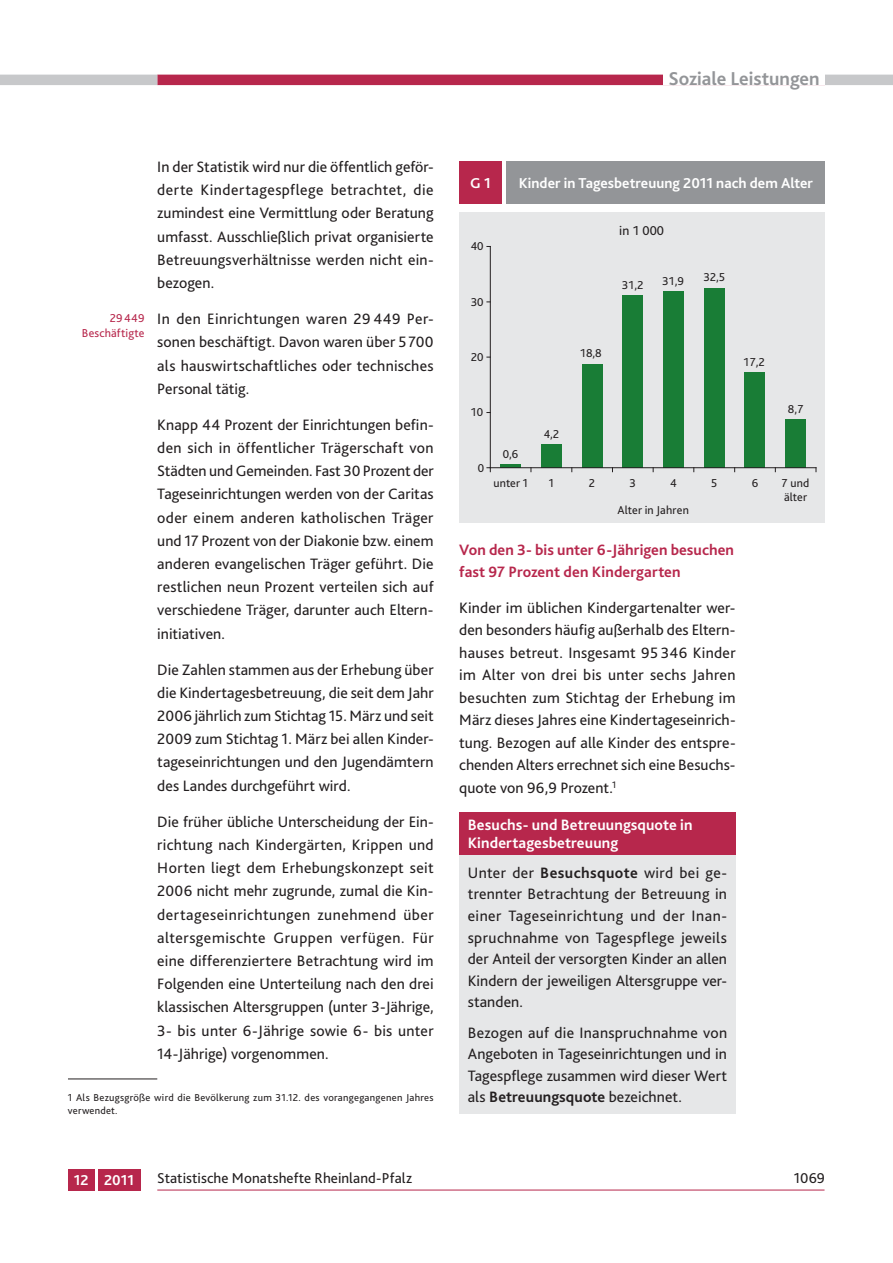
<style>
.page{position:relative;width:893px;height:1263px;background:#fff}
.page>*{position:absolute;margin:0;border:0;box-sizing:border-box;transform-origin:0 0}
.t1{font:700 19.5px "Bliss 2";color:#939598}
.t2{font:15.75px/23.2px "Bliss 2";letter-spacing:.005em;color:#231f20;text-align:justify}
.t3{font:700 15.75px/22.5px "Bliss 2";letter-spacing:.005em;color:#b7274c}
.t4{font:700 15.75px/18px "Bliss 2";letter-spacing:.005em;color:#fff}
.t5{font:700 15px "Bliss 2";letter-spacing:.005em;color:#fff}
.t6{font:15px "Bliss 2";letter-spacing:.005em;color:#231f20}
.t7{font:13.5px "Bliss 2";color:#231f20}
.t8{font:12px/14.7px "Bliss 2";letter-spacing:.01em;color:#231f20}
.t9{font:12px/15px "Bliss 2";letter-spacing:.015em;color:#b7274c;text-align:right}
.t10{font:10.5px/13.5px "Bliss 2";letter-spacing:.03em;color:#231f20}
.s1{font-weight:700}
</style>
<div class="page">
<div style="left:157px;top:75px;width:668px;height:10px;background:#b7274c"></div>
<div style="left:0;top:75px;width:157px;height:10px;background:#c7c8ca"></div>
<hr style="left:157px;top:1190px;width:667px;height:1px;background:#b7274c">
<div style="left:825px;top:75px;width:68px;height:10px;background:#c7c8ca"></div>
<div style="left:68px;top:1169px;width:27px;height:22px;background:#b7274c"></div>
<div style="left:98px;top:1169px;width:42px;height:22px;background:#b7274c"></div>
<div style="left:663px;top:60px;width:162px;height:25px;background:#fff"></div>
<div style="left:459px;top:213px;width:366px;height:310px;background:#e6e7e8"></div>
<hr style="left:500px;top:464px;width:21px;height:4px;background:#197d36">
<div style="left:541px;top:444px;width:20px;height:24px;background:#197d36"></div>
<div style="left:582px;top:364px;width:20px;height:104px;background:#197d36"></div>
<div style="left:622px;top:295px;width:21px;height:173px;background:#197d36"></div>
<div style="left:663px;top:291px;width:20px;height:177px;background:#197d36"></div>
<div style="left:704px;top:288px;width:20px;height:180px;background:#197d36"></div>
<div style="left:745px;top:373px;width:20px;height:95px;background:#197d36"></div>
<div style="left:785px;top:420px;width:21px;height:48px;background:#197d36"></div>
<hr style="left:490px;top:246px;width:1px;height:222px;background:#231f20">
<hr style="left:490px;top:467px;width:326px;height:1px;background:#231f20">
<svg style="left:487px;top:467px;width:4px;height:5px"></svg>
<div style="left:459px;top:162px;width:43px;height:42px;background:#b7274c"></div>
<div style="left:506px;top:162px;width:319px;height:42px;background:#939598"></div>
<hr style="left:68px;top:1079px;width:89px;height:1px;background:#231f20">
<div style="left:459px;top:855px;width:277px;height:259px;background:#e6e7e8"></div>
<div style="left:459px;top:812px;width:277px;height:43px;background:#b7274c"></div>
<p class="t1" style="left:668px;top:71px;width:153px">Soziale Leistungen</p>
<p class="t9" style="left:82px;top:311px;width:64px">29 449<br>Beschäftigte</p>
<p class="t2" style="left:157px;top:157px;width:278px">In der Statistik wird nur die öffentlich geför&shy;derte Kindertagespflege betrachtet, die zumindest eine Vermittlung oder Beratung umfasst. Ausschließlich privat organisierte Betreuungsverhältnisse werden nicht ein&shy;bezogen.</p>
<p class="t2" style="left:157px;top:309px;width:278px">In den Einrichtungen waren 29 449 Per&shy;sonen beschäftigt. Davon waren über 5 700 als hauswirtschaftliches oder technisches Personal tätig.</p>
<p class="t2" style="left:157px;top:414px;width:278px">Knapp 44 Prozent der Einrichtungen befin&shy;den sich in öffentlicher Trägerschaft von Städten und Gemeinden. Fast 30 Prozent der Tageseinrichtungen werden von der Caritas oder einem anderen katholischen Träger und 17 Prozent von der Diakonie bzw. einem anderen evangelischen Träger geführt. Die restlichen neun Prozent verteilen sich auf verschiedene Träger, darunter auch Eltern&shy;initiativen.</p>
<p class="t2" style="left:157px;top:659px;width:278px">Die Zahlen stammen aus der Erhebung über die Kindertagesbetreuung, die seit dem Jahr 2006 jährlich zum Stichtag 15. März und seit 2009 zum Stichtag 1. März bei allen Kinder&shy;tageseinrichtungen und den Jugendämtern des Landes durchgeführt wird.</p>
<p class="t2" style="left:157px;top:811px;width:278px">Die früher übliche Unterscheidung der Ein&shy;richtung nach Kindergärten, Krippen und Horten liegt dem Erhebungskonzept seit 2006 nicht mehr zugrunde, zumal die Kin&shy;dertageseinrichtungen zunehmend über altersgemischte Gruppen verfügen. Für eine differenziertere Betrachtung wird im Folgenden eine Unterteilung nach den drei klassischen Altersgruppen (unter 3-Jährige, 3- bis unter 6-Jährige sowie 6- bis unter 14-Jährige) vorgenommen.</p>
<p class="t10" style="left:68px;top:1091px;width:367px">1 Als Bezugsgröße wird die Bevölkerung zum 31.12. des vorangegangenen Jahres verwendet.</p>
<p class="t5" style="left:470px;top:177px;width:22px">G 1</p>
<p class="t5" style="left:519px;top:177px;width:296px">Kinder in Tagesbetreuung 2011 nach dem Alter</p>
<p class="t8" style="left:471px;top:240px;width:14px">40</p>
<p class="t8" style="left:471px;top:296px;width:14px">30</p>
<p class="t7" style="left:619px;top:225px;width:46px">in 1 000</p>
<p class="t8" style="left:622px;top:278px;width:23px">31,2</p>
<p class="t8" style="left:662px;top:275px;width:23px">31,9</p>
<p class="t8" style="left:703px;top:271px;width:23px">32,5</p>
<p class="t8" style="left:471px;top:351px;width:14px">20</p>
<p class="t8" style="left:580px;top:347px;width:23px">18,8</p>
<p class="t8" style="left:743px;top:356px;width:23px">17,2</p>
<p class="t8" style="left:471px;top:406px;width:14px">10</p>
<p class="t8" style="left:478px;top:461px;width:8px">0</p>
<p class="t8" style="left:503px;top:448px;width:17px">0,6</p>
<p class="t8" style="left:544px;top:428px;width:17px">4,2</p>
<p class="t8" style="left:788px;top:403px;width:17px">8,7</p>
<p class="t8" style="left:493px;top:476px;width:36px">unter 1</p>
<p class="t8" style="left:549px;top:476px;width:7px">1</p>
<p class="t8" style="left:589px;top:476px;width:8px">2</p>
<p class="t8" style="left:629px;top:476px;width:8px">3</p>
<p class="t8" style="left:670px;top:476px;width:8px">4</p>
<p class="t8" style="left:711px;top:476px;width:8px">5</p>
<p class="t8" style="left:752px;top:476px;width:8px">6</p>
<p class="t8" style="left:782px;top:476px;width:29px">7 und älter</p>
<p class="t8" style="left:617px;top:503px;width:73px">Alter in Jahren</p>
<p class="t3" style="left:459px;top:540px;width:276px">Von den 3- bis unter 6-Jährigen besuchen fast 97 Prozent den Kindergarten</p>
<p class="t2" style="left:459px;top:597px;width:278px;line-height:22.5px">Kinder im üblichen Kindergartenalter wer&shy;den besonders häufig außerhalb des Eltern&shy;hauses betreut. Insgesamt 95 346 Kinder im Alter von drei bis unter sechs Jahren besuchten zum Stichtag der Erhebung im März dieses Jahres eine Kindertageseinrich&shy;tung. Bezogen auf alle Kinder des entspre&shy;chenden Alters errechnet sich eine Besuchs&shy;quote von 96,9 Prozent.<sup>1</sup></p>
<p class="t4" style="left:468px;top:817px;width:226px">Besuchs- und Betreuungsquote in<br>Kindertagesbetreuung</p>
<p class="t2" style="left:468px;top:863px;width:261px;line-height:21.6px">Unter der <span class="s1">Besuchsquote</span> wird bei ge&shy;trennter Betrachtung der Betreuung in einer Tageseinrichtung und der Inan&shy;spruchnahme von Tagespflege jeweils der Anteil der versorgten Kinder an allen Kindern der jeweiligen Altersgruppe ver&shy;standen.</p>
<p class="t2" style="left:468px;top:1023px;width:261px;line-height:21.6px">Bezogen auf die Inanspruchnahme von Angeboten in Tageseinrichtungen und in Tagespflege zusammen wird dieser Wert als <span class="s1">Betreuungsquote</span> bezeichnet.</p>
<p class="t5" style="left:74px;top:1174px;width:62px">12 2011</p>
<p class="t6" style="left:157px;top:1172px;width:256px">Statistische Monatshefte Rheinland-Pfalz</p>
<p class="t6" style="left:794px;top:1172px;width:33px">1069</p>
</div>
